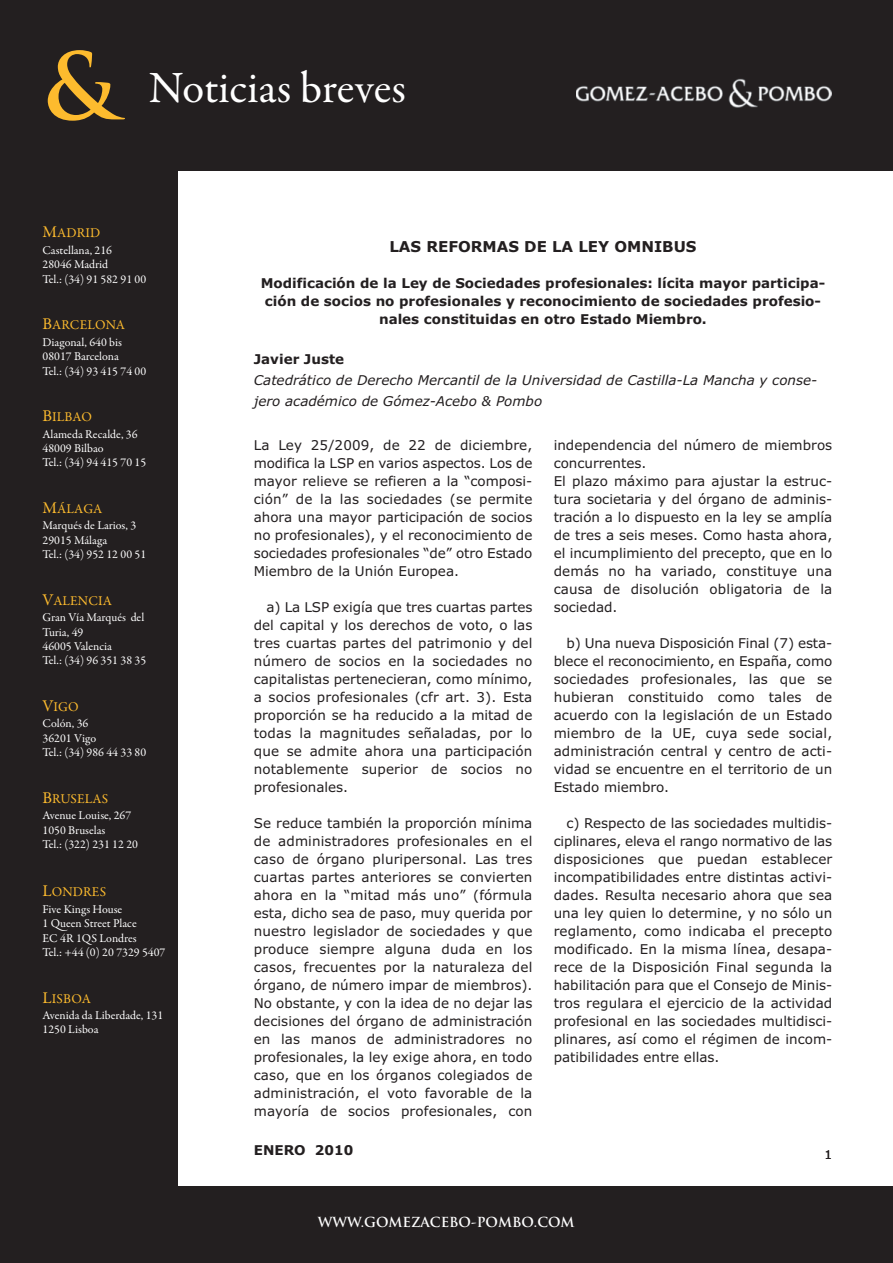
<style>
.page{position:relative;width:893px;height:1263px;background:#fff}
.page>*{position:absolute;margin:0;border:0;box-sizing:border-box;transform-origin:0 0}
.t1{font:45px "Garamond Premr Pro";color:#fff}
.t2{font:700 15px "Verdana";color:#231f20}
.t3{font:13.5px/18px "Verdana";color:#231f20;text-align:justify}
.t4{font:700 13.5px/18px "Verdana";color:#231f20;text-align:center}
.t5{font:italic 13.5px/21px "Verdana";color:#231f20}
.t6{font:13.5px "Garamond Premr Pro";letter-spacing:.01em;color:#fdbb2e}
.t7{font:700 13.5px "Trajan Pro";color:#fff}
.t8{font:12px/14.4px "Garamond Premr Pro";color:#fff}
.t9{font:12px "Verdana";color:#231f20}
.s1{font-family:"Trajan Pro";font-weight:700;font-size:90px;color:#fdbb2e}
.s2{font-size:16.5px}
</style>
<div class="page">
<div style="left:0;top:1186px;width:893px;height:77px;background:#231f20"></div>
<div style="left:0;top:0;width:893px;height:170px;background:#231f20"></div>
<img style="left:577px;top:78px;width:255px;height:30px">
<div style="left:0;top:156px;width:177px;height:1034px;background:#231f20"></div>
<h1 class="t1" style="left:43px;top:70px;width:365px"><span class="s1">&amp;</span> Noticias breves</h1>
<h1 class="t1" style="left:149px;top:70px;width:197px">ANÁLISIS</h1>
<p class="t6" style="left:43px;top:228px;width:59px"><span class="s2">M</span>ADRID</p>
<p class="t8" style="left:43px;top:244px;width:105px">Castellana, 216<br>28046 Madrid<br>Tel.: (34) 91 582 91 00</p>
<p class="t6" style="left:43px;top:320px;width:84px"><span class="s2">B</span>ARCELONA</p>
<p class="t8" style="left:43px;top:336px;width:105px">Diagonal, 640 bis<br>08017 Barcelona<br>Tel.: (34) 93 415 74 00</p>
<p class="t6" style="left:43px;top:411px;width:51px"><span class="s2">B</span>ILBAO</p>
<p class="t8" style="left:43px;top:428px;width:105px">Alameda Recalde, 36<br>48009 Bilbao<br>Tel.: (34) 94 415 70 15</p>
<p class="t6" style="left:43px;top:503px;width:61px"><span class="s2">M</span>ÁLAGA</p>
<p class="t8" style="left:43px;top:519px;width:105px">Marqués de Larios, 3<br>29015 Málaga<br>Tel.: (34) 952 12 00 51</p>
<p class="t6" style="left:43px;top:595px;width:71px"><span class="s2">V</span>ALENCIA</p>
<p class="t8" style="left:43px;top:611px;width:105px">Gran Vía Marqués del<br>Turia, 49<br>46005 Valencia<br>Tel.: (34) 96 351 38 35</p>
<p class="t6" style="left:43px;top:701px;width:38px"><span class="s2">V</span>IGO</p>
<p class="t8" style="left:43px;top:717px;width:105px">Colón, 36<br>36201 Vigo<br>Tel.: (34) 986 44 33 80</p>
<p class="t6" style="left:43px;top:793px;width:67px"><span class="s2">B</span>RUSELAS</p>
<p class="t8" style="left:43px;top:809px;width:97px">Avenue Louise, 267<br>1050 Bruselas<br>Tel.: (322) 231 12 20</p>
<p class="t6" style="left:43px;top:887px;width:65px"><span class="s2">L</span>ONDRES</p>
<p class="t8" style="left:43px;top:903px;width:124px">Five Kings House<br>1 Queen Street Place<br>EC 4R 1QS Londres<br>Tel.: +44 (0) 20 7329 5407</p>
<p class="t6" style="left:43px;top:993px;width:50px"><span class="s2">L</span>ISBOA</p>
<p class="t8" style="left:43px;top:1009px;width:122px">Avenida da Liberdade, 131<br>1250 Lisboa</p>
<p class="t2" style="left:389px;top:238px;width:309px">LAS REFORMAS DE LA LEY OMNIBUS</p>
<p class="t4" style="left:261px;top:274px;width:566px">Modificación de la Ley de Sociedades profesionales: lícita mayor participa&shy;ción de socios no profesionales y reconocimiento de sociedades profesio&shy;nales constituidas en otro Estado Miembro.</p>
<p class="t4" style="left:254px;top:350px;width:92px">Javier Juste</p>
<p class="t5" style="left:254px;top:370px;width:565px">Catedrático de Derecho Mercantil de la Universidad de Castilla-La Mancha y conse&shy;jero académico de Gómez-Acebo &amp; Pombo</p>
<p class="t3" style="left:254px;top:436px;width:280px">La Ley 25/2009, de 22 de diciembre, modifica la LSP en varios aspectos. Los de mayor relieve se refieren a la “composi&shy;ción” de la las sociedades (se permite ahora una mayor participación de socios no profesionales), y el reconocimiento de sociedades profesionales “de” otro Estado Miembro de la Unión Europea.</p>
<p class="t3" style="left:254px;top:598px;width:280px;text-indent:13px">a) La LSP exigía que tres cuartas partes del capital y los derechos de voto, o las tres cuartas partes del patrimonio y del número de socios en la sociedades no capitalistas pertenecieran, como mínimo, a socios profesionales (cfr art. 3). Esta proporción se ha reducido a la mitad de todas la magnitudes señaladas, por lo que se admite ahora una participación notablemente superior de socios no profesionales.</p>
<p class="t3" style="left:254px;top:814px;width:280px">Se reduce también la proporción mínima de administradores profesionales en el caso de órgano pluripersonal. Las tres cuartas partes anteriores se convierten ahora en la “mitad más uno” (fórmula esta, dicho sea de paso, muy querida por nuestro legislador de sociedades y que produce siempre alguna duda en los casos, frecuentes por la naturaleza del órgano, de número impar de miembros).<br>No obstante, y con la idea de no dejar las decisiones del órgano de administración en las manos de administradores no profesionales, la ley exige ahora, en todo caso, que en los órganos colegiados de administración, el voto favorable de la mayoría de socios profesionales, con</p>
<p class="t4" style="left:254px;top:1141px;width:101px">ENERO 2010</p>
<p class="t3" style="left:554px;top:436px;width:280px;text-align:left">independencia del número de miembros concurrentes.<br>El plazo máximo para ajustar la estruc&shy;tura societaria y del órgano de adminis&shy;tración a lo dispuesto en la ley se amplía de tres a seis meses. Como hasta ahora, el incumplimiento del precepto, que en lo demás no ha variado, constituye una causa de disolución obligatoria de la sociedad.</p>
<p class="t3" style="left:554px;top:634px;width:280px;text-indent:13px">b) Una nueva Disposición Final (7) esta&shy;blece el reconocimiento, en España, como sociedades profesionales, las que se hubieran constituido como tales de acuerdo con la legislación de un Estado miembro de la UE, cuya sede social, administración central y centro de acti&shy;vidad se encuentre en el territorio de un Estado miembro.</p>
<p class="t3" style="left:554px;top:814px;width:280px;text-indent:13px">c) Respecto de las sociedades multidis&shy;ciplinares, eleva el rango normativo de las disposiciones que puedan establecer incompatibilidades entre distintas activi&shy;dades. Resulta necesario ahora que sea una ley quien lo determine, y no sólo un reglamento, como indicaba el precepto modificado. En la misma línea, desapa&shy;rece de la Disposición Final segunda la habilitación para que el Consejo de Minis&shy;tros regulara el ejercicio de la actividad profesional en las sociedades multidisci&shy;plinares, así como el régimen de incom&shy;patibilidades entre ellas.</p>
<p class="t9" style="left:825px;top:1148px;width:9px">1</p>
<p class="t7" style="left:318px;top:1216px;width:258px">WWW.GOMEZACEBO-POMBO.COM</p>
</div>
